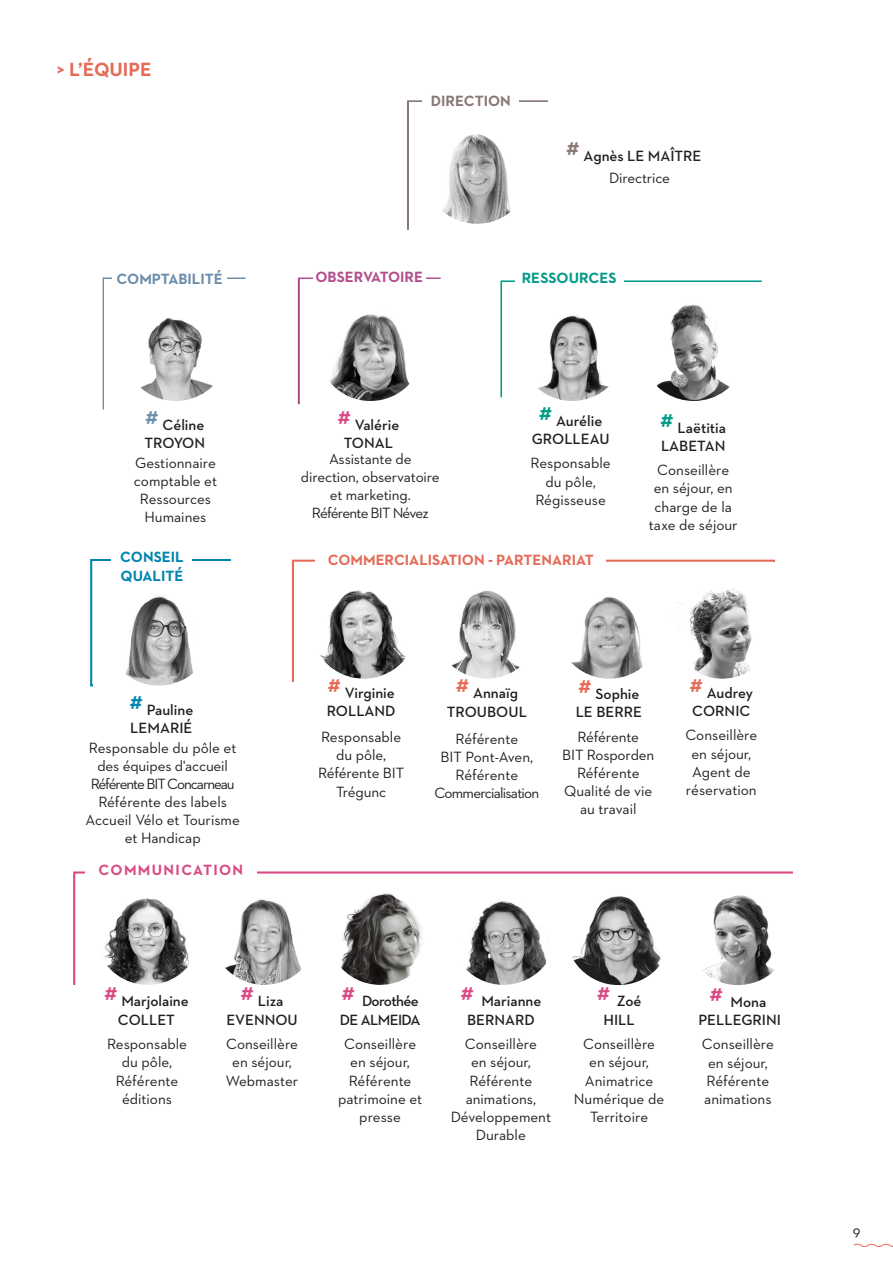
<style>
.page{position:relative;width:893px;height:1263px;background:#fff}
.page>*{position:absolute;margin:0;border:0;box-sizing:border-box;transform-origin:0 0}
.t1{font:700 19.5px "Neutraface 2 Text";color:#e46b58}
.t2{font:15.15px/18.1px "Neutraface 2 Text";color:#231f20;text-align:center}
.t3{font:600 15.15px/18.1px "Neutraface 2 Text";color:#231f20;text-align:center}
.t4{font:700 15.15px "Neutraface 2 Text";color:#e46b58}
.t5{font:600 15.15px/18.1px "Neutraface 2 Text";letter-spacing:-.045em;color:#231f20}
.t6{font:700 15.15px/18.1px "Neutraface 2 Text";color:#0085b0}
.t7{font:700 15.15px "Neutraface 2 Text";letter-spacing:.09em;color:#d94983}
.t8{font:700 15.15px "Neutraface 2 Text";color:#6d8dab}
.t9{font:700 15.15px "Neutraface 2 Text";color:#b34e8c}
.t10{font:700 15.15px "Neutraface 2 Text";color:#009b87}
.t11{font:700 15.15px "Neutraface 2 Text";color:#897874}
.t12{font:15px "Neutraface 2 Text";color:#231f20}
.s1{font-size:27.6px;color:#897874}
.s2{font-size:27.6px;color:#6d8dab}
.s3{font-size:27.6px;color:#d94983}
.s4{font-size:27.6px;color:#009b87}
.s5{font-size:27.6px;color:#0085b0}
.s6{font-size:27.6px;color:#e46b58}
</style>
<div class="page">
<svg style="left:853px;top:1243px;width:40px;height:4px"></svg>
<div style="left:407px;top:100px;width:141px;height:130px;border:2px solid #897874"></div>
<div style="left:409px;top:103px;width:162px;height:138px;background:#fff"></div>
<div style="left:500px;top:280px;width:262px;height:117px;border:2px solid #009b87"></div>
<div style="left:502px;top:283px;width:291px;height:143px;background:#fff"></div>
<div style="left:90px;top:559px;width:141px;height:127px;border:2px solid #0085b0"></div>
<div style="left:93px;top:561px;width:145px;height:177px;background:#fff"></div>
<div style="left:515px;top:272px;width:108px;height:20px;background:#fff"></div>
<div style="left:423px;top:94px;width:96px;height:19px;background:#fff"></div>
<img style="left:442px;top:134px;width:69px;height:90px">
<img style="left:140px;top:318px;width:73px;height:83px">
<img style="left:317px;top:295px;width:107px;height:106px;border-radius:53px">
<img style="left:538px;top:314px;width:71px;height:87px">
<img style="left:106px;top:579px;width:106px;height:107px;border-radius:52px">
<img style="left:320px;top:590px;width:86px;height:89px">
<img style="left:451px;top:590px;width:69px;height:89px">
<img style="left:571px;top:596px;width:72px;height:83px">
<img style="left:103px;top:898px;width:87px;height:87px">
<img style="left:225px;top:899px;width:76px;height:86px">
<img style="left:466px;top:900px;width:81px;height:85px">
<img style="left:340px;top:893px;width:83px;height:92px">
<img style="left:572px;top:896px;width:89px;height:89px">
<img style="left:702px;top:895px;width:73px;height:90px">
<div style="left:112px;top:550px;width:80px;height:32px;background:#fff"></div>
<img style="left:656px;top:304px;width:74px;height:97px">
<img style="left:689px;top:589px;width:63px;height:90px">
<p class="t1" style="left:57px;top:58px;width:96px">&gt; L’ÉQUIPE</p>
<p class="t11" style="left:431px;top:92px;width:81px">DIRECTION</p>
<p class="t3" style="left:566px;top:146px;width:137px"><span class="s1">#</span> Agnès LE MAÎTRE</p>
<p class="t2" style="left:609px;top:169px;width:63px">Directrice</p>
<p class="t8" style="left:117px;top:270px;width:108px">COMPTABILITÉ</p>
<p class="t9" style="left:315px;top:267px;width:109px">OBSERVATOIRE</p>
<p class="t10" style="left:522px;top:269px;width:96px">RESSOURCES</p>
<p class="t3" style="left:144px;top:416px;width:62px;text-align:left"><span class="s2">#</span> Céline<br>TROYON</p>
<p class="t2" style="left:134px;top:453px;width:85px">Gestionnaire comptable et<br>Ressources<br>Humaines</p>
<p class="t3" style="left:338px;top:416px;width:63px"><span class="s3">#</span> Valérie<br>TONAL</p>
<p class="t2" style="left:301px;top:449px;width:140px">Assistante de direction, observatoire et marketing.<br>Référente BIT Névez</p>
<p class="t3" style="left:532px;top:412px;width:79px"><span class="s4">#</span> Aurélie<br>GROLLEAU</p>
<p class="t2" style="left:531px;top:454px;width:82px">Responsable du pôle,<br>Régisseuse</p>
<p class="t3" style="left:660px;top:419px;width:67px;text-align:left"><span class="s4">#</span> Laëtitia<br>LABETAN</p>
<p class="t2" style="left:649px;top:461px;width:90px">Conseillère en séjour, en charge de la taxe de séjour</p>
<p class="t6" style="left:120px;top:548px;width:65px">CONSEIL<br>QUALITÉ</p>
<p class="t3" style="left:129px;top:701px;width:66px;text-align:left"><span class="s5">#</span> Pauline<br>LEMARIÉ</p>
<p class="t2" style="left:86px;top:738px;width:156px">Responsable du pôle et des équipes d'accueil<br>Référente BIT Concarneau<br>Référente des labels<br>Accueil Vélo et Tourisme et Handicap</p>
<p class="t7" style="left:98px;top:861px;width:146px">COMMUNICATION</p>
<p class="t4" style="left:328px;top:551px;width:267px">COMMERCIALISATION - PARTENARIAT</p>
<p class="t3" style="left:327px;top:684px;width:70px;text-align:left"><span class="s6">#</span> Virginie<br>ROLLAND</p>
<p class="t2" style="left:318px;top:727px;width:87px">Responsable du pôle,<br>Référente BIT<br>Trégunc</p>
<p class="t3" style="left:447px;top:684px;width:82px"><span class="s6">#</span> Annaïg<br>TROUBOUL</p>
<p class="t2" style="left:434px;top:729px;width:106px">Référente<br>BIT Pont-Aven,<br>Référente<br>Commercialisation</p>
<p class="t3" style="left:576px;top:684px;width:68px;text-align:left"><span class="s6">#</span> Sophie<br>LE BERRE</p>
<p class="t2" style="left:562px;top:727px;width:94px">Référente<br>BIT Rosporden<br>Référente<br>Qualité de vie au travail</p>
<p class="t3" style="left:689px;top:684px;width:65px;text-align:left"><span class="s6">#</span> Audrey<br>CORNIC</p>
<p class="t2" style="left:685px;top:726px;width:73px">Conseillère en séjour,<br>Agent de réservation</p>
<p class="t3" style="left:104px;top:992px;width:86px"><span class="s3">#</span> Marjolaine<br>COLLET</p>
<p class="t2" style="left:107px;top:1035px;width:82px">Responsable du pôle,<br>Référente éditions</p>
<p class="t3" style="left:226px;top:992px;width:73px"><span class="s3">#</span> Liza<br>EVENNOU</p>
<p class="t2" style="left:226px;top:1035px;width:74px">Conseillère en séjour,<br>Webmaster</p>
<p class="t5" style="left:340px;top:992px;width:82px"><span class="s3">#</span> Dorothée<br>DE ALMEIDA</p>
<p class="t2" style="left:338px;top:1035px;width:86px">Conseillère en séjour,<br>Référente patrimoine et presse</p>
<p class="t3" style="left:460px;top:992px;width:83px"><span class="s3">#</span> Marianne<br>BERNARD</p>
<p class="t2" style="left:451px;top:1035px;width:102px">Conseillère<br>en séjour,<br>Référente animations,<br>Développement<br>Durable</p>
<p class="t3" style="left:597px;top:992px;width:46px"><span class="s3">#</span> Zoé<br>HILL</p>
<p class="t2" style="left:574px;top:1035px;width:92px">Conseillère en séjour,<br>Animatrice<br>Numérique de<br>Territoire</p>
<p class="t3" style="left:698px;top:992px;width:84px"><span class="s3">#</span> Mona<br>PELLEGRINI</p>
<p class="t2" style="left:702px;top:1035px;width:73px;text-align:left">Conseillère en séjour,<br>Référente animations</p>
<p class="t12" style="left:853px;top:1222px;width:9px">9</p>
</div>
